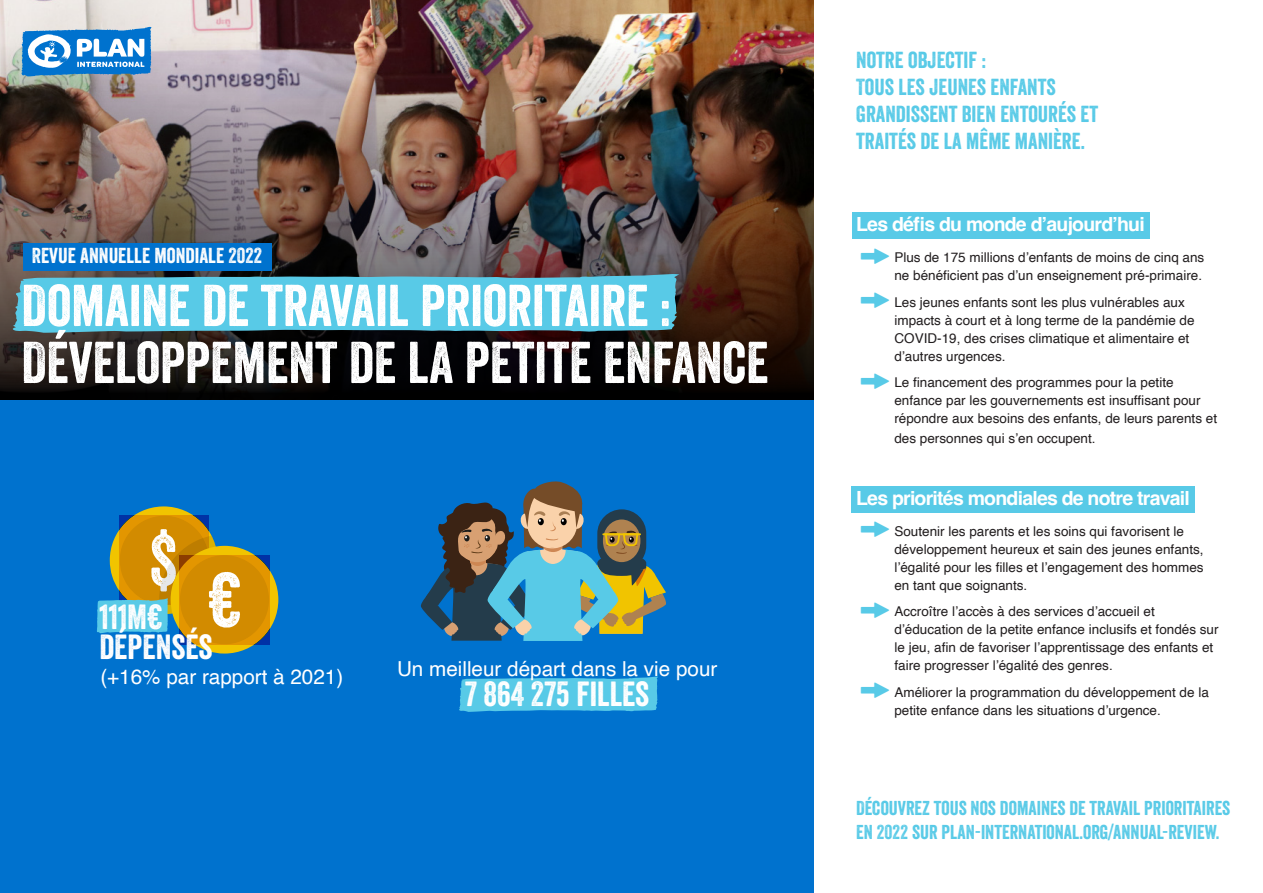
<style>
.page{position:relative;width:1263px;height:893px;background:#fff}
.page>*{position:absolute;margin:0;border:0;box-sizing:border-box;transform-origin:0 0}
.t1{font:57px/57px "Veneer";color:#fff}
.t2{font:33.9px/30.3px "Veneer";color:#fff}
.t3{font:22.5px/27px "Veneer";color:#58cae7}
.t4{font:21px "Veneer";color:#fff}
.t5{font:20.7px "Helvetica";color:#fff}
.t6{font:19.5px/23.4px "Veneer";color:#58cae7}
.t7{font:700 19.5px "Helvetica";letter-spacing:-.04em;color:#fff}
.t8{font:13.5px/18px "Helvetica";color:#211d1e}
</style>
<div class="page">
<div style="left:0;top:374px;width:814px;height:519px;background:#0072ce"></div>
<div style="left:852px;top:213px;width:298px;height:26px;background:#58cae7"></div>
<div style="left:852px;top:486px;width:343px;height:26px;background:#58cae7"></div>
<svg style="left:421px;top:481px;width:245px;height:160px"></svg>
<svg style="left:459px;top:676px;width:199px;height:36px;background:#4ec0e4"></svg>
<svg style="left:97px;top:506px;width:181px;height:148px"></svg>
<img style="left:0;top:0;width:814px;height:400px">
<svg style="left:12px;top:274px;width:667px;height:59px;background:#54bad4"></svg>
<svg style="left:21px;top:27px;width:131px;height:49px"></svg>
<div style="left:23px;top:243px;width:249px;height:27px;background:#0072ce"></div>
<h3 class="t4" style="left:32px;top:242px;width:232px">REVUE ANNUELLE MONDIALE 2022</h3>
<h1 class="t1" style="left:21px;top:277px;width:749px">DOMAINE DE TRAVAIL PRIORITAIRE :<br>DÉVELOPPEMENT DE LA PETITE ENFANCE</h1>
<h2 class="t2" style="left:99px;top:601px;width:114px">111M€<br>DÉPENSÉS</h2>
<h3 class="t5" style="left:100px;top:660px;width:244px">(+16% par rapport à 2021)</h3>
<h3 class="t5" style="left:397px;top:653px;width:322px">Un meilleur départ dans la vie pour</h3>
<h2 class="t2" style="left:465px;top:679px;width:185px">7 864 275 FILLES</h2>
<h3 class="t3" style="left:856px;top:47px;width:243px">NOTRE OBJECTIF :<br>TOUS LES JEUNES ENFANTS<br>GRANDISSENT BIEN ENTOURÉS ET<br>TRAITÉS DE LA MÊME MANIÈRE.</h3>
<h3 class="t7" style="left:856px;top:213px;width:290px">Les défis du monde d’aujourd’hui</h3>
<p class="t8" style="left:894px;top:249px;width:311px">Plus de 175 millions d’enfants de moins de cinq ans ne bénéficient pas d’un enseignement pré-primaire.</p>
<p class="t8" style="left:894px;top:293px;width:302px">Les jeunes enfants sont les plus vulnérables aux impacts à court et à long terme de la pandémie de COVID-19, des crises climatique et alimentaire et d’autres urgences.</p>
<p class="t8" style="left:894px;top:374px;width:324px">Le financement des programmes pour la petite enfance par les gouvernements est insuffisant pour répondre aux besoins des enfants, de leurs parents et</p>
<p class="t8" style="left:894px;top:429px;width:203px">des personnes qui s’en occupent.</p>
<h3 class="t7" style="left:856px;top:486px;width:335px">Les priorités mondiales de notre travail</h3>
<p class="t8" style="left:894px;top:522px;width:311px">Soutenir les parents et les soins qui favorisent le développement heureux et sain des jeunes enfants, l’égalité pour les filles et l’engagement des hommes en tant que soignants.</p>
<p class="t8" style="left:894px;top:603px;width:326px">Accroître l’accès à des services d’accueil et d’éducation de la petite enfance inclusifs et fondés sur le jeu, afin de favoriser l’apprentissage des enfants et faire progresser l’égalité des genres.</p>
<p class="t8" style="left:894px;top:683px;width:316px">Améliorer la programmation du développement de la petite enfance dans les situations d’urgence.</p>
<h3 class="t6" style="left:856px;top:796px;width:375px">DÉCOUVREZ TOUS NOS DOMAINES DE TRAVAIL PRIORITAIRES<br>EN 2022 SUR PLAN-INTERNATIONAL.ORG/ANNUAL-REVIEW.</h3>
</div>
